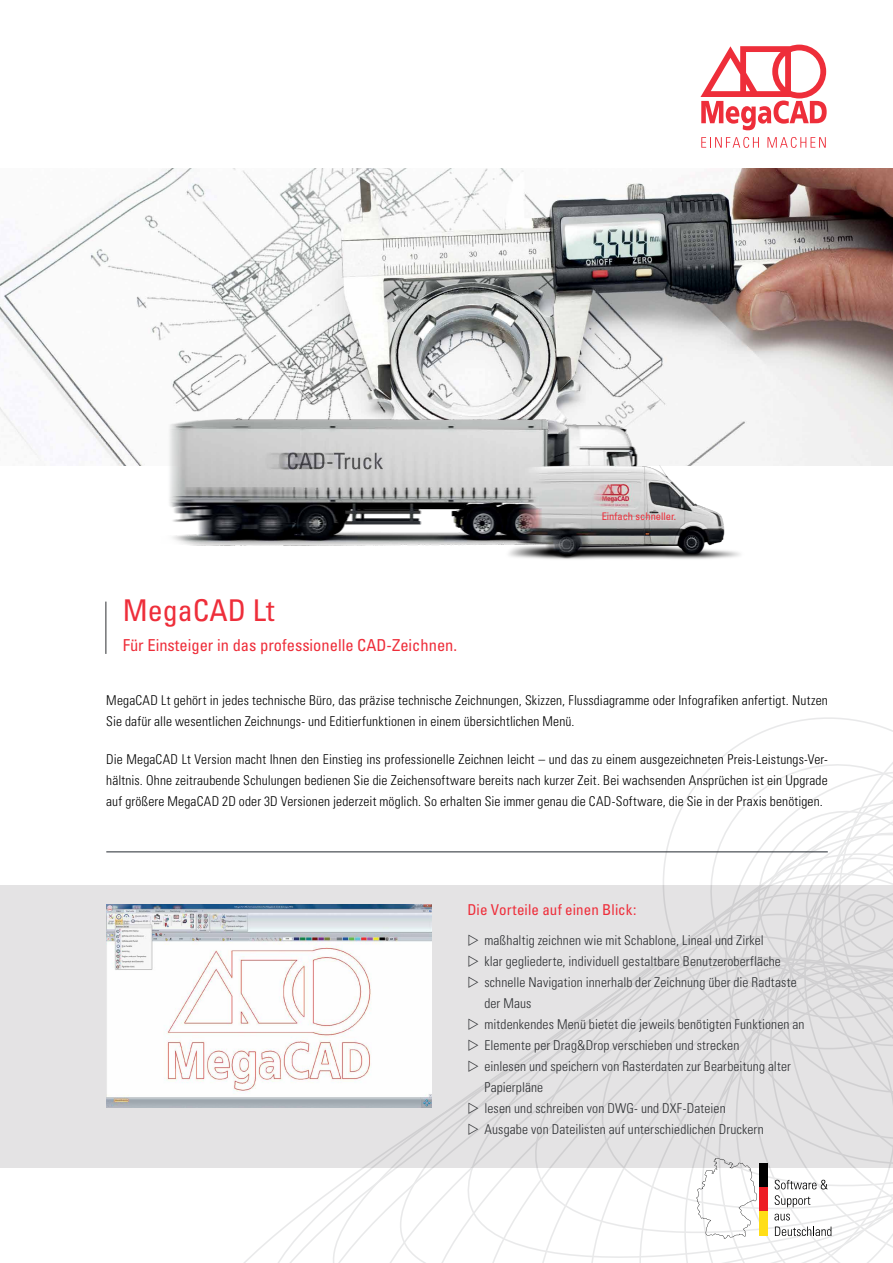
<style>
.page{position:relative;width:893px;height:1263px;background:#fff}
.page>*{position:absolute;margin:0;border:0;box-sizing:border-box;transform-origin:0 0}
.t1{font:condensed 30px "Univers LT Std";color:#ee2e3a}
.t2{font:condensed 16.5px "Univers LT Std";color:#ee2e3a}
.t3{font:condensed 15px "Univers LT Std";letter-spacing:.005em;color:#ee2e3a}
.t4{font:300 condensed 13.5px/21px "Univers LT Std";letter-spacing:.01em;color:#000}
.t5{font:300 condensed 13.5px/21px "Univers LT Std";letter-spacing:.01em;color:#2d2f32}
.t6{font:condensed 10.5px "Univers LT Std";color:#ee2e3a}
</style>
<div class="page">
<img style="left:0;top:168px;width:893px;height:298px">
<svg style="left:489px;top:852px;width:404px;height:411px"></svg>
<svg style="left:557px;top:852px;width:336px;height:387px"></svg>
<svg style="left:626px;top:852px;width:267px;height:358px"></svg>
<svg style="left:695px;top:1167px;width:198px;height:15px"></svg>
<svg style="left:642px;top:717px;width:251px;height:168px"></svg>
<hr style="left:106px;top:602px;width:1px;height:52px;background:#2d2f32">
<div style="left:0;top:885px;width:893px;height:282px;background:#e4e3e4"></div>
<img style="left:106px;top:904px;width:325px;height:204px">
<img style="left:106px;top:386px;width:751px;height:174px">
<hr style="left:106px;top:851px;width:722px;height:1px;background:#23292f">
<svg style="left:696px;top:1158px;width:61px;height:81px"></svg>
<div style="left:759px;top:1163px;width:8px;height:24px;background:#000"></div>
<div style="left:759px;top:1187px;width:8px;height:24px;background:#ed1d24"></div>
<div style="left:759px;top:1211px;width:8px;height:25px;background:#ffde17"></div>
<svg style="left:775px;top:1180px;width:53px;height:9px"></svg>
<svg style="left:775px;top:1195px;width:35px;height:12px"></svg>
<svg style="left:774px;top:1214px;width:16px;height:6px"></svg>
<svg style="left:775px;top:1226px;width:56px;height:10px"></svg>
<svg style="left:700px;top:45px;width:127px;height:85px"></svg>
<svg style="left:701px;top:137px;width:58px;height:11px"></svg>
<svg style="left:767px;top:137px;width:59px;height:11px"></svg>
<svg style="left:468px;top:1102px;width:19px;height:12px"></svg>
<svg style="left:471px;top:1123px;width:22px;height:12px"></svg>
<h1 class="t1" style="left:123px;top:591px;width:153px">MegaCAD Lt</h1>
<p class="t2" style="left:123px;top:635px;width:336px">Für Einsteiger in das professionelle CAD-Zeichnen.</p>
<p class="t6" style="left:602px;top:510px;width:76px">Einfach schneller.</p>
<p class="t4" style="left:106px;top:689px;width:723px">MegaCAD Lt gehört in jedes technische Büro, das präzise technische Zeichnungen, Skizzen, Flussdiagramme oder Infografiken anfertigt. Nutzen<br>Sie dafür alle wesentlichen Zeichnungs- und Editierfunktionen in einem übersichtlichen Menü.</p>
<p class="t4" style="left:106px;top:748px;width:723px;text-align:justify">Die MegaCAD Lt Version macht Ihnen den Einstieg ins professionelle Zeichnen leicht – und das zu einem ausgezeichneten Preis-Leistungs-Ver&shy;hältnis. Ohne zeitraubende Schulungen bedienen Sie die Zeichensoftware bereits nach kurzer Zeit. Bei wachsenden Ansprüchen ist ein Upgrade auf größere MegaCAD 2D oder 3D Versionen jederzeit möglich. So erhalten Sie immer genau die CAD-Software, die Sie in der Praxis benötigen.</p>
<p class="t3" style="left:467px;top:900px;width:171px">Die Vorteile auf einen Blick:</p>
<p class="t5" style="left:484px;top:929px;width:322px">maßhaltig zeichnen wie mit Schablone, Lineal und Zirkel<br>klar gegliederte, individuell gestaltbare Benutzeroberfläche schnelle Navigation innerhalb der Zeichnung über die Radtaste der Maus<br>mitdenkendes Menü bietet die jeweils benötigten Funktionen an Elemente per Drag&amp;Drop verschieben und strecken<br>einlesen und speichern von Rasterdaten zur Bearbeitung alter Papierpläne<br>lesen und schreiben von DWG- und DXF-Dateien<br>Ausgabe von Dateilisten auf unterschiedlichen Druckern</p>
</div>
